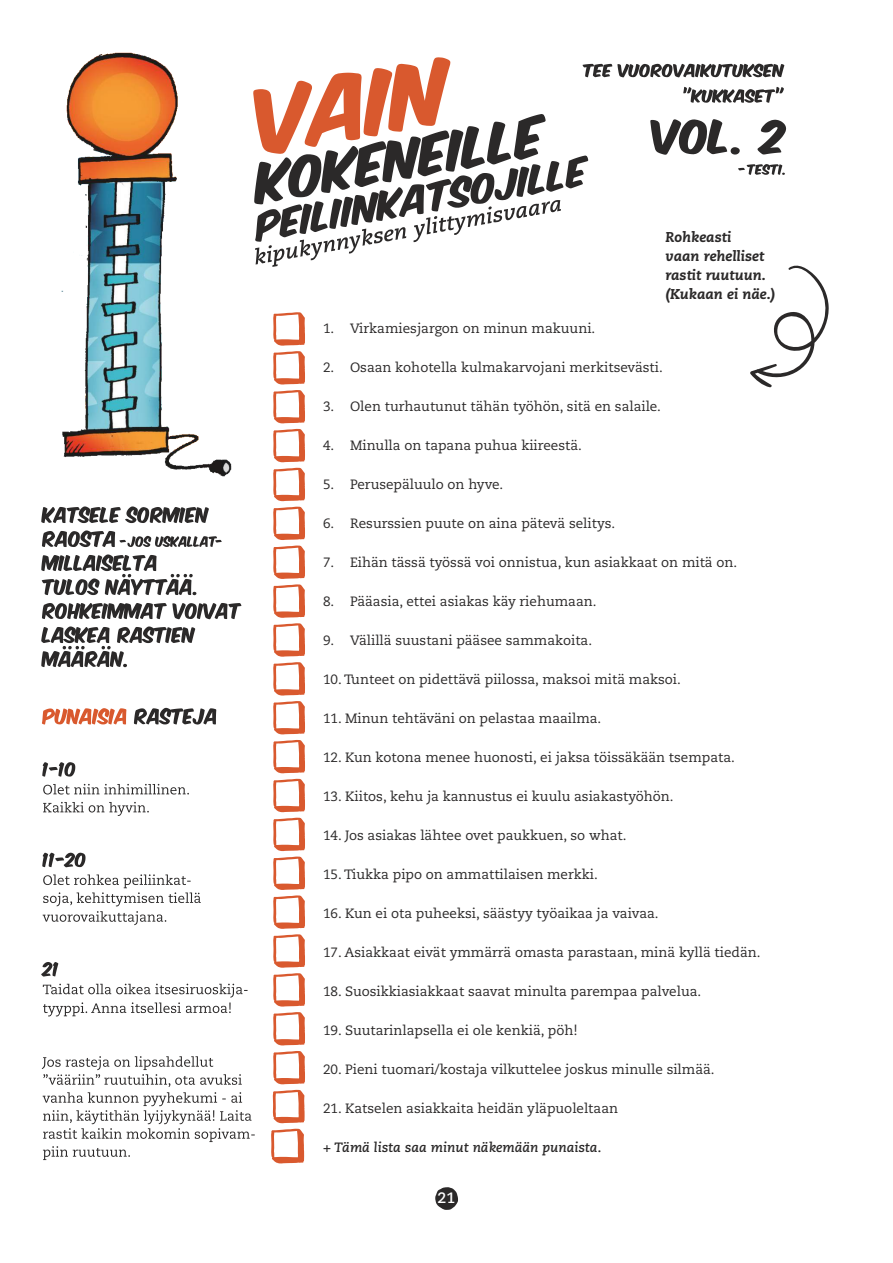
<style>
.page{position:relative;width:893px;height:1263px;background:#fff}
.page>*{position:absolute;margin:0;border:0;box-sizing:border-box;transform-origin:0 0}
.t1{font:700 15px "Caecilia LT Std";color:#fff}
.t2{font:italic 800 14.25px/18.8px "Caecilia LT Std";color:#2b2929}
.t3{font:13.5px "Caecilia LT Std";color:#2b2929}
.t4{font:italic 700 13.5px "Caecilia LT Std";color:#2b2929}
</style>
<div class="page">
<svg style="left:273px;top:740px;width:32px;height:33px"></svg>
<svg style="left:273px;top:392px;width:32px;height:31px"></svg>
<svg style="left:273px;top:1012px;width:32px;height:33px"></svg>
<svg style="left:273px;top:468px;width:32px;height:227px"></svg>
<svg style="left:273px;top:429px;width:32px;height:33px"></svg>
<svg style="left:273px;top:701px;width:32px;height:33px"></svg>
<svg style="left:273px;top:779px;width:32px;height:227px"></svg>
<svg style="left:271px;top:1051px;width:34px;height:112px"></svg>
<svg style="left:42px;top:1056px;width:213px;height:104px"></svg>
<svg style="left:43px;top:984px;width:205px;height:32px"></svg>
<svg style="left:41px;top:962px;width:17px;height:14px"></svg>
<svg style="left:43px;top:874px;width:158px;height:51px"></svg>
<svg style="left:42px;top:853px;width:44px;height:14px"></svg>
<svg style="left:43px;top:802px;width:106px;height:14px"></svg>
<svg style="left:43px;top:784px;width:146px;height:10px"></svg>
<svg style="left:42px;top:762px;width:33px;height:15px"></svg>
<svg style="left:134px;top:708px;width:82px;height:16px"></svg>
<svg style="left:42px;top:708px;width:84px;height:16px"></svg>
<svg style="left:41px;top:626px;width:154px;height:41px"></svg>
<svg style="left:42px;top:603px;width:199px;height:16px"></svg>
<svg style="left:41px;top:554px;width:155px;height:41px"></svg>
<svg style="left:42px;top:530px;width:180px;height:17px"></svg>
<svg style="left:41px;top:506px;width:168px;height:17px"></svg>
<svg style="left:683px;top:87px;width:101px;height:16px"></svg>
<svg style="left:598px;top:64px;width:186px;height:13px"></svg>
<svg style="left:566px;top:63px;width:32px;height:126px"></svg>
<svg style="left:374px;top:57px;width:77px;height:13px"></svg>
<svg style="left:253px;top:70px;width:313px;height:322px"></svg>
<svg style="left:738px;top:164px;width:47px;height:11px"></svg>
<svg style="left:650px;top:119px;width:136px;height:36px"></svg>
<img style="left:61px;top:52px;width:171px;height:425px">
<svg style="left:750px;top:265px;width:79px;height:123px"></svg>
<svg style="left:435px;top:1187px;width:23px;height:23px"></svg>
<p class="t2" style="left:665px;top:229px;width:112px">Rohkeasti<br>vaan rehelliset rastit ruutuun. (Kukaan ei näe.)</p>
<p class="t3" style="left:323px;top:323px;width:274px">1. Virkamiesjargon on minun makuuni.</p>
<p class="t3" style="left:323px;top:362px;width:341px">2. Osaan kohotella kulmakarvojani merkitsevästi.</p>
<p class="t3" style="left:323px;top:401px;width:339px">3. Olen turhautunut tähän työhön, sitä en salaile.</p>
<p class="t3" style="left:323px;top:440px;width:260px">4. Minulla on tapana puhua kiireestä.</p>
<p class="t3" style="left:323px;top:479px;width:182px">5. Perusepäluulo on hyve.</p>
<p class="t3" style="left:323px;top:518px;width:294px">6. Resurssien puute on aina pätevä selitys.</p>
<p class="t3" style="left:323px;top:557px;width:416px">7. Eihän tässä työssä voi onnistua, kun asiakkaat on mitä on.</p>
<p class="t3" style="left:323px;top:596px;width:275px">8. Pääasia, ettei asiakas käy riehumaan.</p>
<p class="t3" style="left:323px;top:635px;width:271px">9. Välillä suustani pääsee sammakoita.</p>
<p class="t3" style="left:323px;top:674px;width:359px">10. Tunteet on pidettävä piilossa, maksoi mitä maksoi.</p>
<p class="t3" style="left:323px;top:713px;width:280px">11. Minun tehtäväni on pelastaa maailma.</p>
<p class="t3" style="left:323px;top:752px;width:413px">12. Kun kotona menee huonosti, ei jaksa töissäkään tsempata.</p>
<p class="t3" style="left:323px;top:791px;width:352px">13. Kiitos, kehu ja kannustus ei kuulu asiakastyöhön.</p>
<p class="t3" style="left:323px;top:830px;width:305px">14. Jos asiakas lähtee ovet paukkuen, so what.</p>
<p class="t3" style="left:323px;top:869px;width:276px">15. Tiukka pipo on ammattilaisen merkki.</p>
<p class="t3" style="left:323px;top:908px;width:337px">16. Kun ei ota puheeksi, säästyy työaikaa ja vaivaa.</p>
<p class="t3" style="left:323px;top:947px;width:439px">17. Asiakkaat eivät ymmärrä omasta parastaan, minä kyllä tiedän.</p>
<p class="t3" style="left:323px;top:986px;width:380px">18. Suosikkiasiakkaat saavat minulta parempaa palvelua.</p>
<p class="t3" style="left:323px;top:1025px;width:256px">19. Suutarinlapsella ei ole kenkiä, pöh!</p>
<p class="t3" style="left:323px;top:1064px;width:393px">20. Pieni tuomari/kostaja vilkuttelee joskus minulle silmää.</p>
<p class="t3" style="left:323px;top:1103px;width:297px">21. Katselen asiakkaita heidän yläpuoleltaan</p>
<p class="t4" style="left:323px;top:1142px;width:280px">+ Tämä lista saa minut näkemään punaista.</p>
<p class="t1" style="left:438px;top:1191px;width:19px">21</p>
</div>
